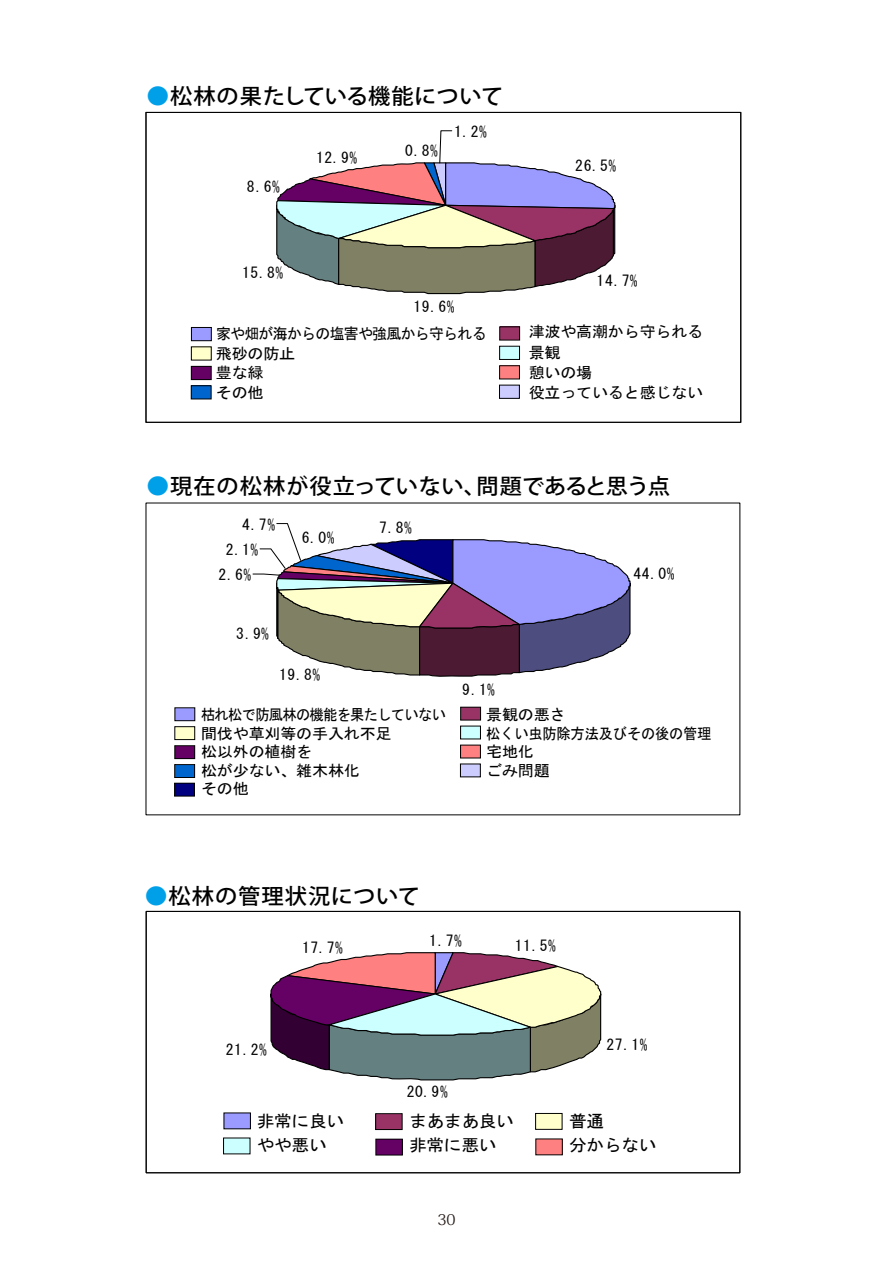
<style>
.page{position:relative;width:893px;height:1263px;background:#fff}
.page>*{position:absolute;margin:0;border:0;box-sizing:border-box;transform-origin:0 0}
.t1{font:500 21.45px "Koz Go Pro";letter-spacing:.03em;color:#000;scale:1.04 1}
.t2{font:500 21.45px "Koz Go Pro";letter-spacing:.01em;color:#000;scale:1.04 1}
.t3{font:16.8px "MS Gothic";letter-spacing:-.015em;color:#000;scale:1.05 1}
.t4{font:15.3px "MS Gothic";letter-spacing:-.015em;color:#000;scale:1.05 1}
.t5{font:15.3px "MS Gothic";letter-spacing:-.05em;color:#000}
.t6{font:15.3px "MS Gothic";letter-spacing:-.05em;color:#000;scale:.93 1}
.t7{font:15.3px "MS Gothic";letter-spacing:-.015em;color:#000;scale:.93 1}
.t8{font:14.85px "MS Gothic";letter-spacing:.035em;color:#000;scale:1.05 1}
.t9{font:14.85px "Koz Min Pro";color:#231815}
.s1{color:#00a0e9}
</style>
<div class="page">
<svg style="left:276px;top:131px;width:340px;height:164px"></svg>
<svg style="left:253px;top:523px;width:378px;height:154px"></svg>
<svg style="left:270px;top:952px;width:332px;height:129px;background:#a39098"></svg>
<div style="left:146px;top:911px;width:594px;height:262px;border:1px solid #000"></div>
<div style="left:500px;top:327px;width:20px;height:13px;background:#9a3365"></div>
<div style="left:499px;top:326px;width:21px;height:14px;border:1px solid #000"></div>
<div style="left:500px;top:346px;width:19px;height:13px;background:#cff"></div>
<div style="left:499px;top:346px;width:21px;height:14px;border:1px solid #000"></div>
<div style="left:500px;top:366px;width:19px;height:13px;background:#ff8080"></div>
<div style="left:499px;top:365px;width:21px;height:14px;border:1px solid #000"></div>
<div style="left:499px;top:385px;width:20px;height:13px;background:#ccf"></div>
<div style="left:499px;top:385px;width:21px;height:14px;border:1px solid #000"></div>
<div style="left:191px;top:327px;width:20px;height:14px;background:#9a9aff"></div>
<div style="left:191px;top:327px;width:21px;height:14px;border:1px solid #000"></div>
<div style="left:191px;top:347px;width:20px;height:13px;background:#ffc"></div>
<div style="left:191px;top:366px;width:20px;height:14px;background:#650065"></div>
<div style="left:191px;top:366px;width:20px;height:14px;border:1px solid #000"></div>
<div style="left:191px;top:386px;width:20px;height:13px;background:#0065cc"></div>
<div style="left:191px;top:385px;width:20px;height:14px;border:1px solid #000"></div>
<div style="left:461px;top:707px;width:20px;height:13px;background:#9a3365"></div>
<div style="left:460px;top:707px;width:21px;height:13px;border:1px solid #000"></div>
<div style="left:461px;top:726px;width:19px;height:13px;background:#cff"></div>
<div style="left:460px;top:726px;width:21px;height:13px;border:1px solid #000"></div>
<div style="left:460px;top:745px;width:20px;height:13px;background:#ff8080"></div>
<div style="left:460px;top:745px;width:21px;height:13px;border:1px solid #000"></div>
<div style="left:460px;top:764px;width:20px;height:13px;background:#ccf"></div>
<div style="left:460px;top:763px;width:21px;height:14px;border:1px solid #000"></div>
<div style="left:175px;top:708px;width:20px;height:13px;background:#9a9aff"></div>
<div style="left:175px;top:708px;width:20px;height:13px;border:1px solid #000"></div>
<div style="left:175px;top:727px;width:20px;height:12px;background:#ffc"></div>
<div style="left:175px;top:726px;width:20px;height:14px;border:1px solid #000"></div>
<div style="left:175px;top:746px;width:20px;height:13px;background:#650065"></div>
<div style="left:175px;top:745px;width:20px;height:14px;border:1px solid #000"></div>
<div style="left:175px;top:764px;width:20px;height:13px;background:#0065cc"></div>
<div style="left:174px;top:764px;width:21px;height:14px;border:1px solid #000"></div>
<div style="left:175px;top:783px;width:19px;height:13px;background:#000080"></div>
<div style="left:174px;top:783px;width:21px;height:13px;border:1px solid #000"></div>
<div style="left:224px;top:1138px;width:26px;height:16px;background:#cff"></div>
<div style="left:224px;top:1113px;width:26px;height:16px;background:#9a9aff"></div>
<div style="left:376px;top:1139px;width:26px;height:16px;background:#650065"></div>
<div style="left:375px;top:1139px;width:28px;height:16px;border:1px solid #000"></div>
<div style="left:376px;top:1114px;width:26px;height:15px;background:#9a3365"></div>
<div style="left:375px;top:1113px;width:28px;height:17px;border:1px solid #000"></div>
<div style="left:536px;top:1139px;width:26px;height:16px;background:#ff8080"></div>
<div style="left:536px;top:1113px;width:26px;height:16px;background:#ffc"></div>
<div style="left:535px;top:1113px;width:27px;height:17px;border:1px solid #000"></div>
<h1 class="t1" style="left:147px;top:82px;width:344px"><span class="s1">●</span>松林の果たしている機能について</h1>
<p class="t8" style="left:247px;top:179px;width:33px">8.6%</p>
<p class="t8" style="left:242px;top:265px;width:41px">15.8%</p>
<p class="t8" style="left:316px;top:150px;width:41px">12.9%</p>
<p class="t8" style="left:405px;top:143px;width:33px">0.8%</p>
<p class="t8" style="left:454px;top:124px;width:33px">1.2%</p>
<p class="t8" style="left:414px;top:299px;width:41px">19.6%</p>
<p class="t8" style="left:575px;top:158px;width:41px">26.5%</p>
<p class="t8" style="left:597px;top:273px;width:41px">14.7%</p>
<p class="t5" style="left:216px;top:326px;width:272px">家や畑が海からの塩害や強風から守られる</p>
<p class="t4" style="left:529px;top:324px;width:168px">津波や高潮から守られる</p>
<p class="t4" style="left:216px;top:345px;width:77px">飛砂の防止</p>
<p class="t4" style="left:529px;top:345px;width:32px">景観</p>
<p class="t4" style="left:216px;top:365px;width:47px">豊な緑</p>
<p class="t4" style="left:529px;top:365px;width:62px">憩いの場</p>
<p class="t4" style="left:216px;top:385px;width:47px">その他</p>
<p class="t4" style="left:529px;top:385px;width:168px">役立っていると感じない</p>
<h1 class="t2" style="left:147px;top:472px;width:504px"><span class="s1">●</span>現在の松林が役立っていない、問題であると思う点</h1>
<p class="t8" style="left:242px;top:517px;width:33px">4.7%</p>
<p class="t8" style="left:226px;top:542px;width:33px">2.1%</p>
<p class="t8" style="left:218px;top:567px;width:33px">2.6%</p>
<p class="t8" style="left:236px;top:626px;width:33px">3.9%</p>
<p class="t8" style="left:302px;top:530px;width:33px">6.0%</p>
<p class="t8" style="left:279px;top:667px;width:41px">19.8%</p>
<p class="t8" style="left:379px;top:520px;width:33px">7.8%</p>
<p class="t8" style="left:462px;top:682px;width:33px">9.1%</p>
<p class="t8" style="left:634px;top:566px;width:41px">44.0%</p>
<p class="t6" style="left:201px;top:707px;width:265px">枯れ松で防風林の機能を果たしていない</p>
<p class="t4" style="left:486px;top:707px;width:77px">景観の悪さ</p>
<p class="t4" style="left:201px;top:725px;width:183px">間伐や草刈等の手入れ不足</p>
<p class="t7" style="left:486px;top:725px;width:244px">松くい虫防除方法及びその後の管理</p>
<p class="t4" style="left:201px;top:744px;width:107px">松以外の植樹を</p>
<p class="t4" style="left:486px;top:744px;width:47px">宅地化</p>
<p class="t4" style="left:201px;top:763px;width:153px">松が少ない、雑木林化</p>
<p class="t4" style="left:486px;top:763px;width:62px">ごみ問題</p>
<p class="t4" style="left:201px;top:781px;width:47px">その他</p>
<h1 class="t1" style="left:145px;top:882px;width:266px"><span class="s1">●</span>松林の管理状況について</h1>
<p class="t8" style="left:302px;top:940px;width:41px">17.7%</p>
<p class="t8" style="left:429px;top:933px;width:33px">1.7%</p>
<p class="t8" style="left:515px;top:938px;width:41px">11.5%</p>
<p class="t8" style="left:226px;top:1042px;width:41px">21.2%</p>
<p class="t8" style="left:407px;top:1084px;width:41px">20.9%</p>
<p class="t8" style="left:606px;top:1037px;width:41px">27.1%</p>
<p class="t3" style="left:257px;top:1113px;width:85px">非常に良い</p>
<p class="t3" style="left:409px;top:1113px;width:101px">まあまあ良い</p>
<p class="t3" style="left:569px;top:1113px;width:35px">普通</p>
<p class="t3" style="left:257px;top:1137px;width:68px">やや悪い</p>
<p class="t3" style="left:409px;top:1137px;width:85px">非常に悪い</p>
<p class="t3" style="left:569px;top:1137px;width:85px">分からない</p>
<p class="t9" style="left:437px;top:1209px;width:20px">30</p>
</div>
